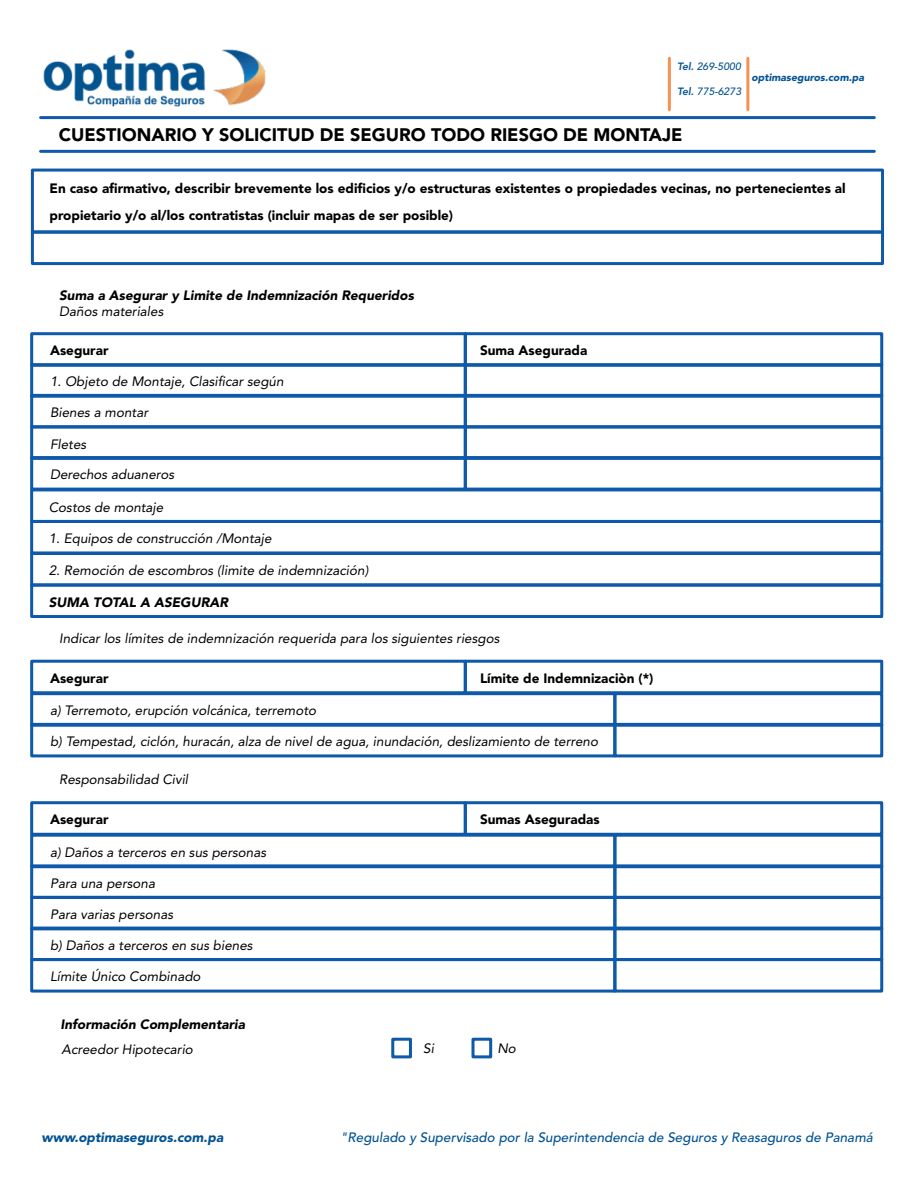
<style>
.page{position:relative;width:918px;height:1188px;background:#fff}
.page>*{position:absolute;margin:0;border:0;box-sizing:border-box;transform-origin:0 0}
.t1{font:900 18px "Avenir LT Std";color:#000001}
.t2{font:italic 13.5px "Avenir LT Std";color:#000001}
.t3{font:900 13.5px/27px "Avenir LT Std";color:#000001}
.t4{font:italic 900 13.5px "Avenir LT Std";color:#000001}
.t5{font:italic 500 13.5px "Avenir LT Std";color:#015293}
.t6{font:italic 900 13.5px "Avenir LT Std";color:#015293}
.t7{font:italic 500 10.5px "Avenir LT Std";color:#015293}
.t8{font:italic 900 10.5px "Avenir LT Std";color:#015293}
.s1{font-weight:800}
</style>
<div class="page">
<div style="left:31px;top:169px;width:853px;height:65px;border:3px solid #0e59a9"></div>
<div style="left:31px;top:231px;width:853px;height:34px;border:3px solid #0e59a9"></div>
<div style="left:30px;top:332px;width:437px;height:35px;border:3px solid #0e59a9"></div>
<div style="left:464px;top:332px;width:419px;height:35px;border:3px solid #0e59a9"></div>
<div style="left:30px;top:363px;width:437px;height:35px;border:3px solid #0e59a9"></div>
<div style="left:464px;top:363px;width:419px;height:35px;border:3px solid #0e59a9"></div>
<div style="left:30px;top:394px;width:437px;height:34px;border:3px solid #0e59a9"></div>
<div style="left:464px;top:394px;width:419px;height:34px;border:3px solid #0e59a9"></div>
<div style="left:30px;top:660px;width:437px;height:34px;border:3px solid #0e59a9"></div>
<div style="left:464px;top:660px;width:419px;height:34px;border:3px solid #0e59a9"></div>
<div style="left:30px;top:692px;width:586px;height:35px;border:3px solid #0e59a9"></div>
<div style="left:613px;top:692px;width:270px;height:35px;border:3px solid #0e59a9"></div>
<div style="left:30px;top:723px;width:586px;height:34px;border:3px solid #0e59a9"></div>
<div style="left:613px;top:723px;width:270px;height:34px;border:3px solid #0e59a9"></div>
<div style="left:30px;top:425px;width:437px;height:35px;border:3px solid #0e59a9"></div>
<div style="left:464px;top:425px;width:419px;height:35px;border:3px solid #0e59a9"></div>
<div style="left:30px;top:456px;width:437px;height:35px;border:3px solid #0e59a9"></div>
<div style="left:464px;top:456px;width:419px;height:35px;border:3px solid #0e59a9"></div>
<hr style="left:41px;top:116px;width:833px;height:3px;background:#0e59a9">
<hr style="left:41px;top:150px;width:833px;height:3px;background:#0e59a9">
<hr style="left:668px;top:58px;width:3px;height:52px;background:#f69151">
<hr style="left:746px;top:58px;width:3px;height:52px;background:#f69151">
<div style="left:30px;top:801px;width:437px;height:35px;border:3px solid #0e59a9"></div>
<div style="left:464px;top:801px;width:419px;height:35px;border:3px solid #0e59a9"></div>
<div style="left:30px;top:834px;width:586px;height:34px;border:3px solid #0e59a9"></div>
<div style="left:613px;top:834px;width:270px;height:34px;border:3px solid #0e59a9"></div>
<div style="left:30px;top:864px;width:586px;height:35px;border:3px solid #0e59a9"></div>
<div style="left:613px;top:864px;width:270px;height:35px;border:3px solid #0e59a9"></div>
<div style="left:30px;top:896px;width:586px;height:34px;border:3px solid #0e59a9"></div>
<div style="left:613px;top:896px;width:270px;height:34px;border:3px solid #0e59a9"></div>
<div style="left:30px;top:927px;width:586px;height:34px;border:3px solid #0e59a9"></div>
<div style="left:613px;top:927px;width:270px;height:34px;border:3px solid #0e59a9"></div>
<div style="left:30px;top:958px;width:586px;height:35px;border:3px solid #0e59a9"></div>
<div style="left:613px;top:958px;width:270px;height:35px;border:3px solid #0e59a9"></div>
<div style="left:30px;top:488px;width:853px;height:35px;border:3px solid #0e59a9"></div>
<div style="left:30px;top:520px;width:853px;height:34px;border:3px solid #0e59a9"></div>
<div style="left:30px;top:552px;width:853px;height:35px;border:3px solid #0e59a9"></div>
<div style="left:30px;top:583px;width:853px;height:35px;border:3px solid #0e59a9"></div>
<div style="left:391px;top:1038px;width:21px;height:20px;border:3px solid #0e59a9"></div>
<div style="left:472px;top:1038px;width:20px;height:20px;border:3px solid #0e59a9"></div>
<img style="left:44px;top:49px;width:221px;height:58px">
<p class="t7" style="left:677px;top:60px;width:65px"><span class="s1">Tel.</span> 269-5000</p>
<p class="t7" style="left:677px;top:85px;width:66px"><span class="s1">Tel.</span> 775-6273</p>
<p class="t8" style="left:751px;top:71px;width:114px">optimaseguros.com.pa</p>
<h1 class="t1" style="left:59px;top:124px;width:625px">CUESTIONARIO Y SOLICITUD DE SEGURO TODO RIESGO DE MONTAJE</h1>
<p class="t3" style="left:50px;top:175px;width:798px">En caso afirmativo, describir brevemente los edificios y/o estructuras existentes o propiedades vecinas, no pertenecientes al propietario y/o al/los contratistas (incluir mapas de ser posible)</p>
<p class="t4" style="left:59px;top:287px;width:356px">Suma a Asegurar y Limite de Indemnización Requeridos</p>
<p class="t2" style="left:59px;top:303px;width:106px">Daños materiales</p>
<p class="t3" style="left:50px;top:337px;width:60px">Asegurar</p>
<p class="t3" style="left:480px;top:337px;width:109px">Suma Asegurada</p>
<p class="t2" style="left:50px;top:374px;width:235px">1. Objeto de Montaje, Clasificar según</p>
<p class="t2" style="left:50px;top:405px;width:100px">Bienes a montar</p>
<p class="t2" style="left:50px;top:436px;width:38px">Fletes</p>
<p class="t2" style="left:50px;top:467px;width:126px">Derechos aduaneros</p>
<p class="t2" style="left:49px;top:499px;width:116px">Costos de montaje</p>
<p class="t2" style="left:49px;top:531px;width:224px">1. Equipos de construcción /Montaje</p>
<p class="t2" style="left:49px;top:563px;width:321px">2. Remoción de escombros (limite de indemnización)</p>
<p class="t4" style="left:49px;top:594px;width:181px">SUMA TOTAL A ASEGURAR</p>
<p class="t2" style="left:59px;top:630px;width:442px">Indicar los límites de indemnización requerida para los siguientes riesgos</p>
<p class="t3" style="left:50px;top:665px;width:60px">Asegurar</p>
<p class="t3" style="left:480px;top:665px;width:175px">Límite de Indemnizaciòn (*)</p>
<p class="t2" style="left:50px;top:703px;width:268px">a) Terremoto, erupción volcánica, terremoto</p>
<p class="t2" style="left:50px;top:734px;width:550px">b) Tempestad, ciclón, huracán, alza de nivel de agua, inundación, deslizamiento de terreno</p>
<p class="t2" style="left:59px;top:772px;width:130px">Responsabilidad Civil</p>
<p class="t3" style="left:50px;top:806px;width:60px">Asegurar</p>
<p class="t3" style="left:480px;top:806px;width:121px">Sumas Aseguradas</p>
<p class="t2" style="left:50px;top:844px;width:218px">a) Daños a terceros en sus personas</p>
<p class="t2" style="left:50px;top:875px;width:107px">Para una persona</p>
<p class="t2" style="left:50px;top:907px;width:125px">Para varias personas</p>
<p class="t2" style="left:50px;top:937px;width:204px">b) Daños a terceros en sus bienes</p>
<p class="t2" style="left:50px;top:969px;width:152px">Límite Único Combinado</p>
<p class="t4" style="left:60px;top:1016px;width:186px">Información Complementaria</p>
<p class="t2" style="left:62px;top:1042px;width:133px">Acreedor Hipotecario</p>
<p class="t2" style="left:423px;top:1040px;width:12px">Si</p>
<p class="t2" style="left:497px;top:1040px;width:20px">No</p>
<p class="t6" style="left:42px;top:1129px;width:183px">www.optimaseguros.com.pa</p>
<p class="t5" style="left:341px;top:1130px;width:534px">"Regulado y Supervisado por la Superintendencia de Seguros y Reasaguros de Panamá</p>
</div>
